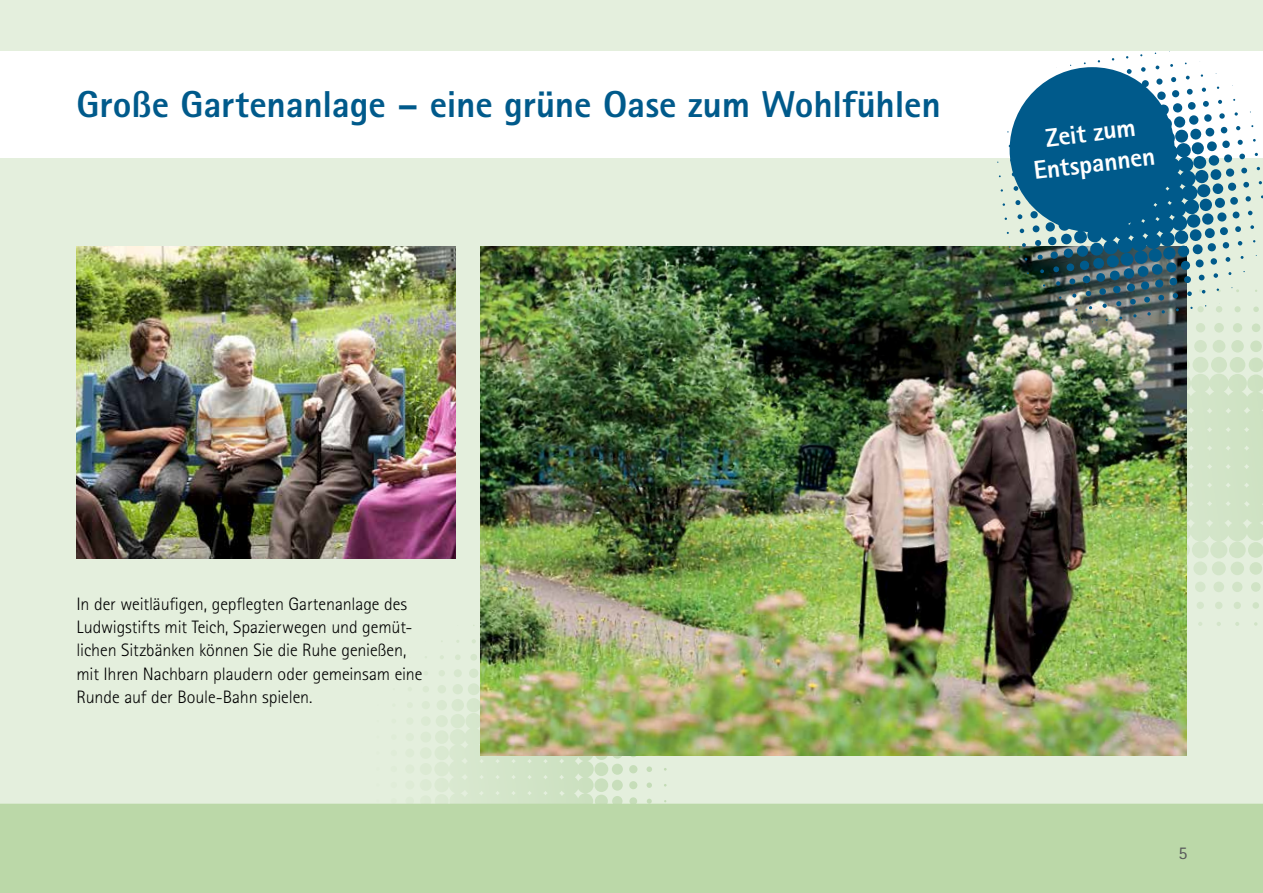
<style>
.page{position:relative;width:1263px;height:893px;background:#e4efdd}
.page>*{position:absolute;margin:0;border:0;box-sizing:border-box;transform-origin:0 0}
.t1{font:800 37.5px "Rotis Sans Serif Std";letter-spacing:-.005em;color:#005a8b}
.t2{font:800 25.8px/31px "Rotis Sans Serif Std";color:#fff;text-align:center}
.t3{font:300 18px/23.2px "Rotis Sans Serif Std";letter-spacing:-.01em;color:#000}
.t4{font:18px "Rotis Sans Serif Std";color:#58595b}
</style>
<div class="page">
<svg style="left:423px;top:625px;width:244px;height:137px"></svg>
<svg style="left:0;top:762px;width:1263px;height:131px;fill:#bbd8a8"></svg>
<svg style="left:1186px;top:324px;width:77px;height:319px;fill:#d3e5c9"></svg>
<img style="left:480px;top:247px;width:706px;height:508px">
<img style="left:77px;top:247px;width:378px;height:312px">
<div style="left:0;top:51px;width:1263px;height:106px;background:#fff"></div>
<img style="left:997px;top:51px;width:266px;height:273px">
<div style="left:1009px;top:67px;width:165px;height:165px;background:#005a8b;border-radius:50%"></div>
<h1 class="t1" style="left:77px;top:80px;width:866px">Große Gartenanlage – eine grüne Oase zum Wohlfühlen</h1>
<h1 class="t1" style="left:77px;top:80px;width:877px">Unsere Gartenanlage – eine grüne Oase zum Wohlfühlen</h1>
<h2 class="t2" style="left:1028px;top:124px;width:124px;rotate:-7deg">Zeit zum<br>Entspannen</h2>
<p class="t3" style="left:77px;top:592px;width:347px">In der weitläufigen, gepflegten Gartenanlage des Ludwigstifts mit Teich, Spazierwegen und gemüt&shy;lichen Sitzbänken können Sie die Ruhe genießen, mit Ihren Nachbarn plaudern oder gemeinsam eine Runde auf der Boule-Bahn spielen.</p>
<p class="t4" style="left:1178px;top:842px;width:10px">5</p>
</div>
